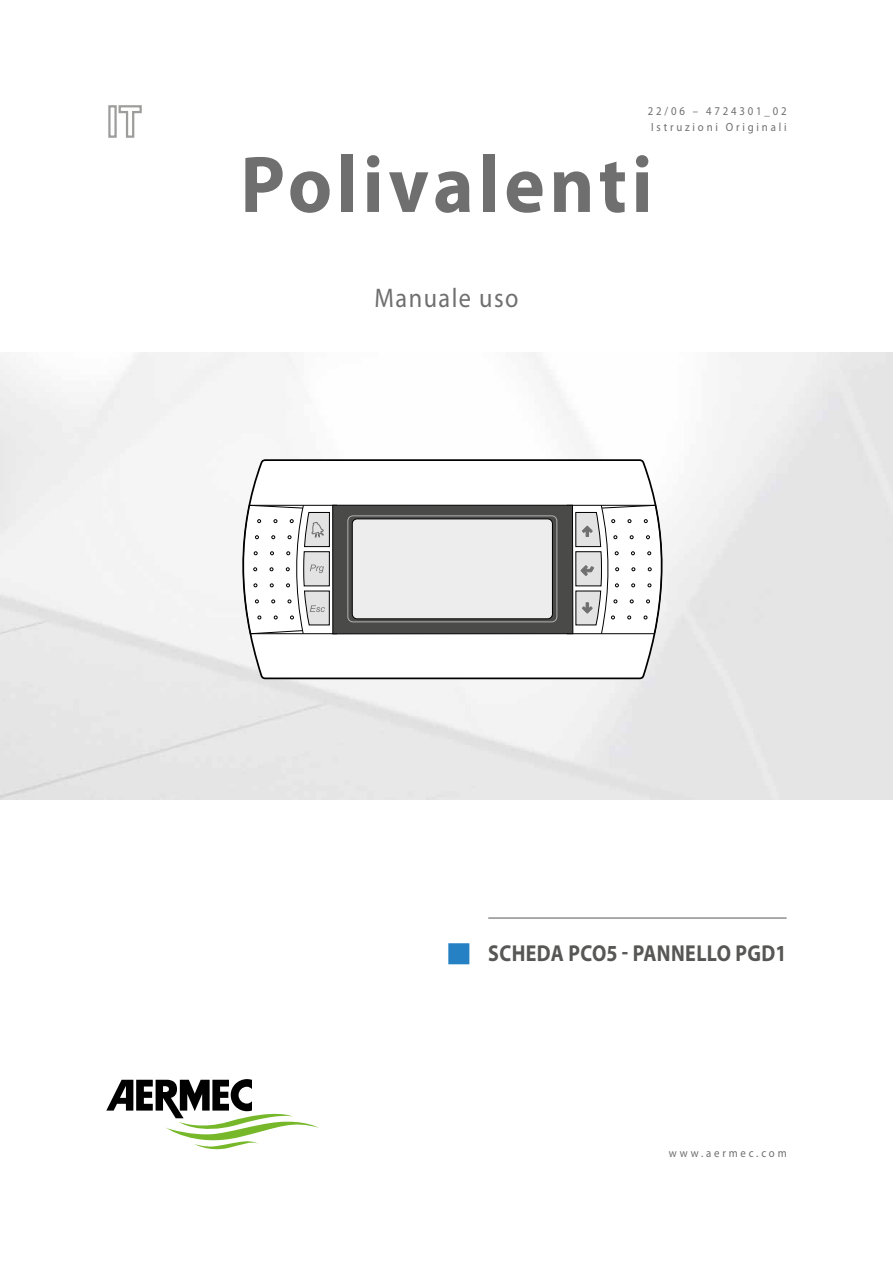
<style>
.page{position:relative;width:893px;height:1263px;background:#fff}
.page>*{position:absolute;margin:0;border:0;box-sizing:border-box;transform-origin:0 0}
.t1{font:700 81px "Myriad Pro";letter-spacing:.06em;color:#706f6f;scale:.95 1}
.t2{font:27px "Myriad Pro";letter-spacing:.06em;color:#706f6f;scale:.9 1}
.t3{font:700 23.1px "Myriad Pro";letter-spacing:.02em;color:#575756;scale:.86 1}
.t4{font:11.85px/15.8px "Myriad Pro";letter-spacing:.26em;color:#706f6f;scale:.91 1}
</style>
<div class="page">
<svg style="left:106px;top:1079px;width:213px;height:70px"></svg>
<div style="left:108px;top:105px;width:9px;height:33px;border:2px solid #9d9d9c"></div>
<svg style="left:118px;top:105px;width:24px;height:33px"></svg>
<svg style="left:242px;top:459px;width:420px;height:220px"></svg>
<svg style="left:242px;top:505px;width:420px;height:129px"></svg>
<svg style="left:334px;top:619px;width:237px;height:13px;background:#4f4f4e"></svg>
<svg style="left:330px;top:505px;width:326px;height:114px"></svg>
<svg style="left:249px;top:505px;width:81px;height:129px"></svg>
<svg style="left:575px;top:505px;width:35px;height:129px"></svg>
<hr style="left:488px;top:918px;width:299px;height:1px;background:#575756">
<p class="t4" style="left:648px;top:103px;width:154px">22/06 – 4724301_02<br>Istruzioni Originali</p>
<h1 class="t1" style="left:240px;top:132px;width:435px">Polivalenti</h1>
<h2 class="t2" style="left:374px;top:281px;width:161px">Manuale uso</h2>
<h3 class="t3" style="left:488px;top:938px;width:348px">SCHEDA PCO5 - PANNELLO PGD1</h3>
<p class="t4" style="left:669px;top:1145px;width:131px">www.aermec.com</p>
</div>
